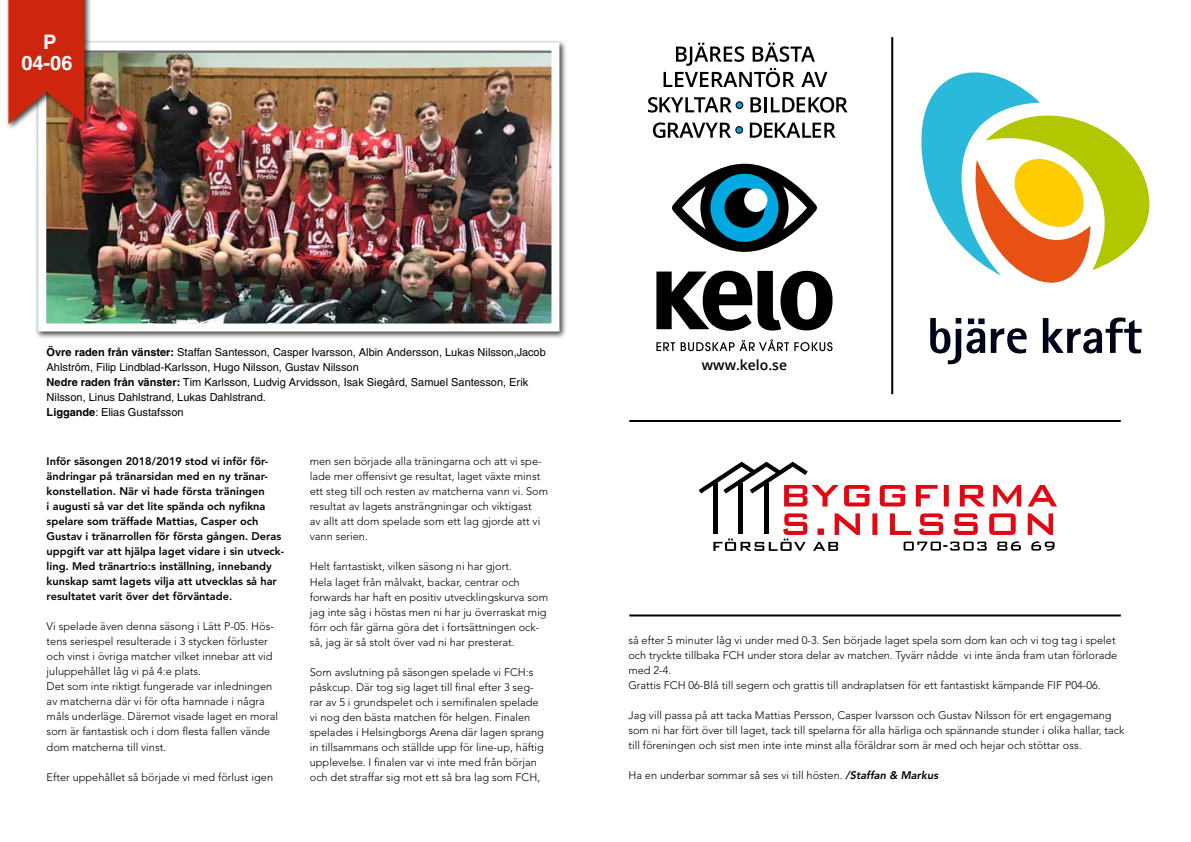
<style>
.page{position:relative;width:1191px;height:842px;background:#fff}
.page>*{position:absolute;margin:0;border:0;box-sizing:border-box;transform-origin:0 0}
.t1{font:700 20px/21px "Helvetica";color:#fff;text-align:center}
.t2{font:600 13.9px "Open Sans";color:#000}
.t3{font:300 11px/15px "Avenir";color:#000}
.t4{font:800 11px/15px "Avenir";color:#000}
.t5{font:11px/15px "Helvetica";color:#000}
.s1{font-weight:700}
.s2{font-weight:800;font-style:italic}
</style>
<div class="page">
<div style="left:35px;top:39px;width:532px;height:300px;background:#000;opacity:.75"></div>
<img style="left:47px;top:53px;width:503px;height:269px">
<div style="left:38px;top:43px;width:521px;height:288px;border:8px solid #fff"></div>
<div style="left:5px;top:0;width:87px;height:131px;background:#000;opacity:.75"></div>
<svg style="left:9px;top:0;width:75px;height:124px;background:#c9331d"></svg>
<svg style="left:656px;top:271px;width:176px;height:60px"></svg>
<svg style="left:656px;top:339px;width:176px;height:12px"></svg>
<svg style="left:672px;top:164px;width:145px;height:88px"></svg>
<div style="left:744px;top:189px;width:23px;height:23px;background:#fff;border-radius:50%"></div>
<svg style="left:663px;top:43px;width:164px;height:44px"></svg>
<svg style="left:750px;top:97px;width:11px;height:15px"></svg>
<hr style="left:764px;top:97px;width:3px;height:15px;background:#000">
<svg style="left:771px;top:97px;width:76px;height:16px"></svg>
<svg style="left:648px;top:97px;width:94px;height:16px"></svg>
<div style="left:735px;top:101px;width:8px;height:8px;border:1px solid #000;border-radius:50%"></div>
<svg style="left:750px;top:123px;width:85px;height:15px"></svg>
<svg style="left:653px;top:122px;width:89px;height:16px"></svg>
<div style="left:735px;top:126px;width:8px;height:8px;border:1px solid #000;border-radius:50%"></div>
<svg style="left:921px;top:72px;width:229px;height:211px"></svg>
<svg style="left:930px;top:318px;width:96px;height:46px"></svg>
<svg style="left:1042px;top:317px;width:99px;height:36px"></svg>
<hr style="left:629px;top:420px;width:491px;height:2px;background:#000">
<hr style="left:629px;top:614px;width:491px;height:2px;background:#000">
<hr style="left:891px;top:37px;width:2px;height:357px;background:#000">
<svg style="left:698px;top:462px;width:359px;height:89px"></svg>
<hr style="left:587px;top:369px;width:57px;height:1px;background:#000">
<hr style="left:1111px;top:369px;width:57px;height:1px;background:#000">
<hr style="left:587px;top:820px;width:57px;height:1px;background:#000">
<hr style="left:1111px;top:820px;width:57px;height:1px;background:#000">
<h1 class="t1" style="left:21px;top:31px;width:53px">P<br>04-06</h1>
<p class="t5" style="left:47px;top:344px;width:501px"><span class="s1">Övre raden från vänster:</span> Staffan Santesson, Casper Ivarsson, Albin Andersson, Lukas Nilsson,Jacob Ahlström, Filip Lindblad-Karlsson, Hugo Nilsson, Gustav Nilsson<br><span class="s1">Nedre raden från vänster:</span> Tim Karlsson, Ludvig Arvidsson, Isak Siegård, Samuel Santesson, Erik Nilsson, Linus Dahlstrand, Lukas Dahlstrand.<br><span class="s1">Liggande</span>: Elias Gustafsson</p>
<p class="t4" style="left:47px;top:454px;width:239px">Inför säsongen 2018/2019 stod vi inför för&shy;ändringar på tränarsidan med en ny tränar&shy;konstellation. När vi hade första träningen<br>i augusti så var det lite spända och nyfikna spelare som träffade Mattias, Casper och Gustav i tränarrollen för första gången. Deras uppgift var att hjälpa laget vidare i sin utveck&shy;ling. Med tränartrio:s inställning, innebandy kunskap samt lagets vilja att utvecklas så har resultatet varit över det förväntade.</p>
<p class="t3" style="left:47px;top:619px;width:233px">Vi spelade även denna säsong i Lätt P-05. Hös&shy;tens seriespel resulterade i 3 stycken förluster och vinst i övriga matcher vilket innebar att vid juluppehållet låg vi på 4:e plats.<br>Det som inte riktigt fungerade var inledningen av matcherna där vi för ofta hamnade i några måls underläge. Däremot visade laget en moral som är fantastisk och i dom flesta fallen vände dom matcherna till vinst.</p>
<p class="t3" style="left:47px;top:769px;width:228px">Efter uppehållet så började vi med förlust igen</p>
<p class="t3" style="left:310px;top:454px;width:240px">men sen började alla träningarna och att vi spe&shy;lade mer offensivt ge resultat, laget växte minst ett steg till och resten av matcherna vann vi. Som resultat av lagets ansträngningar och viktigast<br>av allt att dom spelade som ett lag gjorde att vi vann serien.</p>
<p class="t3" style="left:310px;top:559px;width:240px">Helt fantastiskt, vilken säsong ni har gjort.<br>Hela laget från målvakt, backar, centrar och forwards har haft en positiv utvecklingskurva som jag inte såg i höstas men ni har ju överraskat mig förr och får gärna göra det i fortsättningen ock&shy;så, jag är så stolt över vad ni har presterat.</p>
<p class="t3" style="left:310px;top:664px;width:236px">Som avslutning på säsongen spelade vi FCH:s påskcup. Där tog sig laget till final efter 3 seg&shy;rar av 5 i grundspelet och i semifinalen spelade vi nog den bästa matchen för helgen. Finalen spelades i Helsingborgs Arena där lagen sprang in tillsammans och ställde upp för line-up, häftig upplevelse. I finalen var vi inte med från början och det straffar sig mot ett så bra lag som FCH,</p>
<p class="t2" style="left:702px;top:355px;width:87px">www.kelo.se</p>
<p class="t3" style="left:628px;top:633px;width:490px">så efter 5 minuter låg vi under med 0-3. Sen började laget spela som dom kan och vi tog tag i spelet och tryckte tillbaka FCH under stora delar av matchen. Tyvärr nådde vi inte ända fram utan förlorade med 2-4.<br>Grattis FCH 06-Blå till segern och grattis till andraplatsen för ett fantastiskt kämpande FIF P04-06.</p>
<p class="t3" style="left:628px;top:708px;width:498px">Jag vill passa på att tacka Mattias Persson, Casper Ivarsson och Gustav Nilsson för ert engagemang som ni har fört över till laget, tack till spelarna för alla härliga och spännande stunder i olika hallar, tack till föreningen och sist men inte inte minst alla föräldrar som är med och hejar och stöttar oss.</p>
<p class="t3" style="left:628px;top:768px;width:311px">Ha en underbar sommar så ses vi till hösten. <span class="s2">/Staffan &amp; Markus</span></p>
</div>
